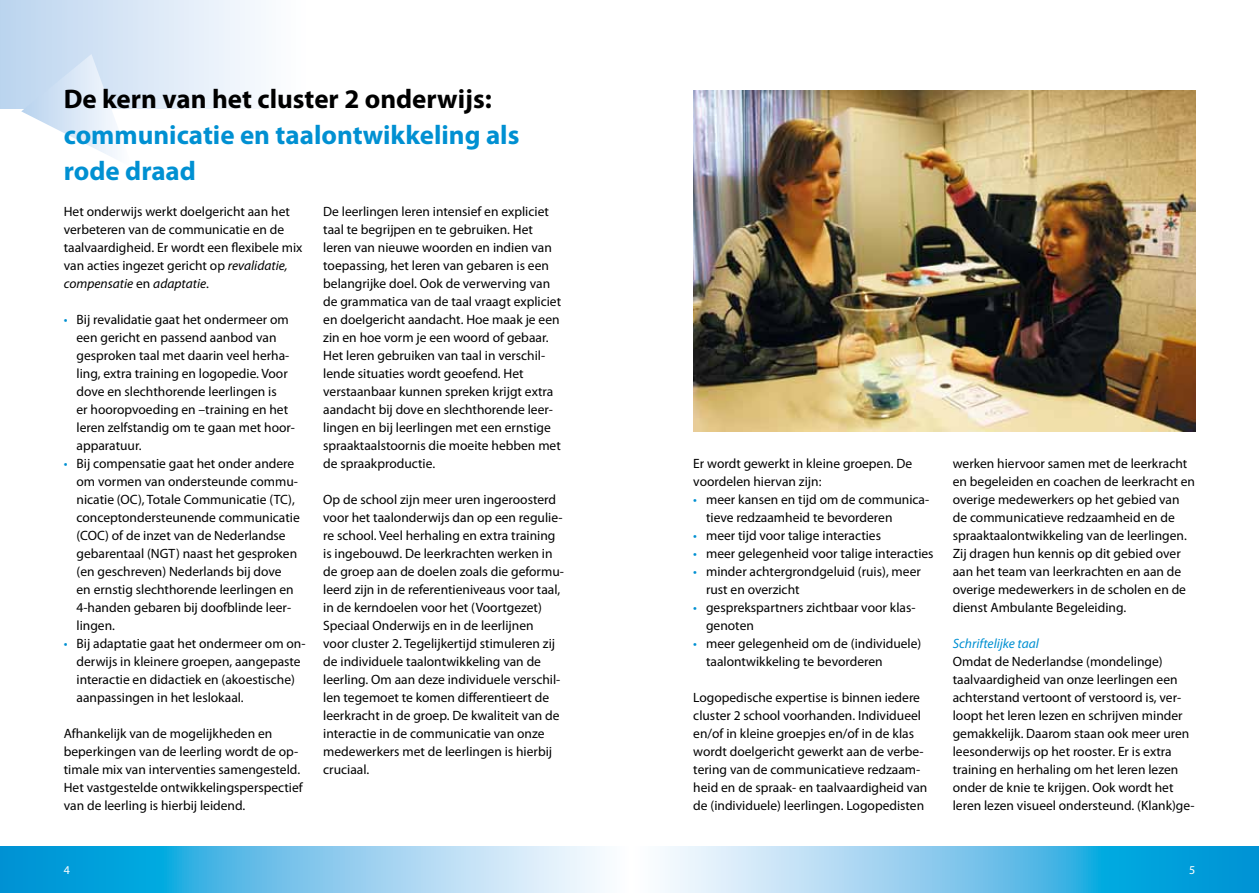
<style>
.page{position:relative;width:1259px;height:893px;background:#fff}
.page>*{position:absolute;margin:0;border:0;box-sizing:border-box;transform-origin:0 0}
.t1{font:700 27px/36px "Myriad Pro";color:#0090d2}
.t2{font:700 27px "Myriad Pro";color:#000}
.t3{font:13.5px/18px "Myriad Pro";color:#000}
.t4{font:italic 13.5px "Myriad Pro";color:#0090d2}
.t5{font:12px "Myriad Pro";color:#fff}
.s1{font-style:italic}
.s2{color:#0090d2}
</style>
<div class="page">
<svg style="left:0;top:846px;width:602px;height:47px;background:#6ec3e9"></svg>
<div style="left:0;top:0;width:306px;height:108px;background:linear-gradient(to right,#bbd4ef,#fff)"></div>
<svg style="left:663px;top:846px;width:596px;height:47px;background:#71c4ea"></svg>
<img style="left:693px;top:90px;width:502px;height:342px">
<svg style="left:21px;top:54px;width:112px;height:105px"></svg>
<h1 class="t2" style="left:64px;top:81px;width:429px">De kern van het cluster 2 onderwijs:</h1>
<h1 class="t1" style="left:64px;top:116px;width:457px">communicatie en taalontwikkeling als rode draad</h1>
<p class="t3" style="left:64px;top:202px;width:240px">Het onderwijs werkt doelgericht aan het verbeteren van de communicatie en de taalvaardigheid. Er wordt een flexibele mix van acties ingezet gericht op <span class="s1">revalidatie, compensatie</span> en <span class="s1">adaptatie</span>.</p>
<p class="t3" style="left:77px;top:310px;width:219px;text-indent:-13px"><span class="s2">•</span> Bij revalidatie gaat het ondermeer om een gericht en passend aanbod van gesproken taal met daarin veel herha&shy;ling, extra training en logopedie. Voor dove en slechthorende leerlingen is<br>er hooropvoeding en –training en het leren zelfstandig om te gaan met hoor&shy;apparatuur.</p>
<p class="t3" style="left:77px;top:454px;width:225px;text-indent:-13px"><span class="s2">•</span> Bij compensatie gaat het onder andere om vormen van ondersteunde commu&shy;nicatie (OC), Totale Communicatie (TC), conceptondersteunende communicatie (COC) of de inzet van de Nederlandse gebarentaal (NGT) naast het gesproken (en geschreven) Nederlands bij dove<br>en ernstig slechthorende leerlingen en 4-handen gebaren bij doofblinde leer&shy;lingen.</p>
<p class="t3" style="left:77px;top:634px;width:230px;text-indent:-13px"><span class="s2">•</span> Bij adaptatie gaat het ondermeer om on&shy;derwijs in kleinere groepen, aangepaste interactie en didactiek en (akoestische) aanpassingen in het leslokaal.</p>
<p class="t3" style="left:64px;top:724px;width:240px">Afhankelijk van de mogelijkheden en beperkingen van de leerling wordt de op&shy;timale mix van interventies samengesteld.<br>Het vastgestelde ontwikkelingsperspectief van de leerling is hierbij leidend.</p>
<p class="t3" style="left:323px;top:202px;width:239px">De leerlingen leren intensief en expliciet taal te begrijpen en te gebruiken. Het leren van nieuwe woorden en indien van toepassing, het leren van gebaren is een belangrijke doel. Ook de verwerving van de grammatica van de taal vraagt expliciet en doelgericht aandacht. Hoe maak je een zin en hoe vorm je een woord of gebaar.<br>Het leren gebruiken van taal in verschil&shy;lende situaties wordt geoefend. Het verstaanbaar kunnen spreken krijgt extra aandacht bij dove en slechthorende leer&shy;lingen en bij leerlingen met een ernstige spraaktaalstoornis die moeite hebben met de spraakproductie.</p>
<p class="t3" style="left:323px;top:490px;width:242px">Op de school zijn meer uren ingeroosterd voor het taalonderwijs dan op een regulie&shy;re school. Veel herhaling en extra training is ingebouwd. De leerkrachten werken in de groep aan de doelen zoals die geformu&shy;leerd zijn in de referentieniveaus voor taal, in de kerndoelen voor het (Voortgezet)<br>Speciaal Onderwijs en in de leerlijnen<br>voor cluster 2. Tegelijkertijd stimuleren zij de individuele taalontwikkeling van de leerling. Om aan deze individuele verschil&shy;len tegemoet te komen differentieert de leerkracht in de groep. De kwaliteit van de interactie in de communicatie van onze medewerkers met de leerlingen is hierbij cruciaal.</p>
<p class="t3" style="left:693px;top:454px;width:220px">Er wordt gewerkt in kleine groepen. De voordelen hiervan zijn:</p>
<p class="t3" style="left:706px;top:490px;width:225px;text-indent:-13px"><span class="s2">•</span> meer kansen en tijd om de communica&shy;tieve redzaamheid te bevorderen</p>
<p class="t3" style="left:693px;top:526px;width:189px"><span class="s2">•</span> meer tijd voor talige interacties</p>
<p class="t3" style="left:693px;top:544px;width:242px"><span class="s2">•</span> meer gelegenheid voor talige interacties</p>
<p class="t3" style="left:706px;top:562px;width:216px;text-indent:-13px"><span class="s2">•</span> minder achtergrondgeluid (ruis), meer rust en overzicht</p>
<p class="t3" style="left:706px;top:598px;width:210px;text-indent:-13px"><span class="s2">•</span> gesprekspartners zichtbaar voor klas&shy;genoten</p>
<p class="t3" style="left:706px;top:634px;width:217px;text-indent:-13px"><span class="s2">•</span> meer gelegenheid om de (individuele) taalontwikkeling te bevorderen</p>
<p class="t3" style="left:693px;top:688px;width:236px">Logopedische expertise is binnen iedere cluster 2 school voorhanden. Individueel en/of in kleine groepjes en/of in de klas wordt doelgericht gewerkt aan de verbe&shy;tering van de communicatieve redzaam&shy;heid en de spraak- en taalvaardigheid van de (individuele) leerlingen. Logopedisten</p>
<p class="t3" style="left:952px;top:454px;width:244px">werken hiervoor samen met de leerkracht en begeleiden en coachen de leerkracht en overige medewerkers op het gebied van de communicatieve redzaamheid en de spraaktaalontwikkeling van de leerlingen.<br>Zij dragen hun kennis op dit gebied over aan het team van leerkrachten en aan de overige medewerkers in de scholen en de dienst Ambulante Begeleiding.</p>
<p class="t4" style="left:952px;top:635px;width:88px">Schriftelijke taal</p>
<p class="t3" style="left:952px;top:652px;width:243px">Omdat de Nederlandse (mondelinge) taalvaardigheid van onze leerlingen een achterstand vertoont of verstoord is, ver&shy;loopt het leren lezen en schrijven minder gemakkelijk. Daarom staan ook meer uren leesonderwijs op het rooster. Er is extra training en herhaling om het leren lezen onder de knie te krijgen. Ook wordt het leren lezen visueel ondersteund. (Klank)ge-</p>
<p class="t5" style="left:64px;top:863px;width:8px">4</p>
<p class="t5" style="left:1189px;top:863px;width:8px">5</p>
</div>
